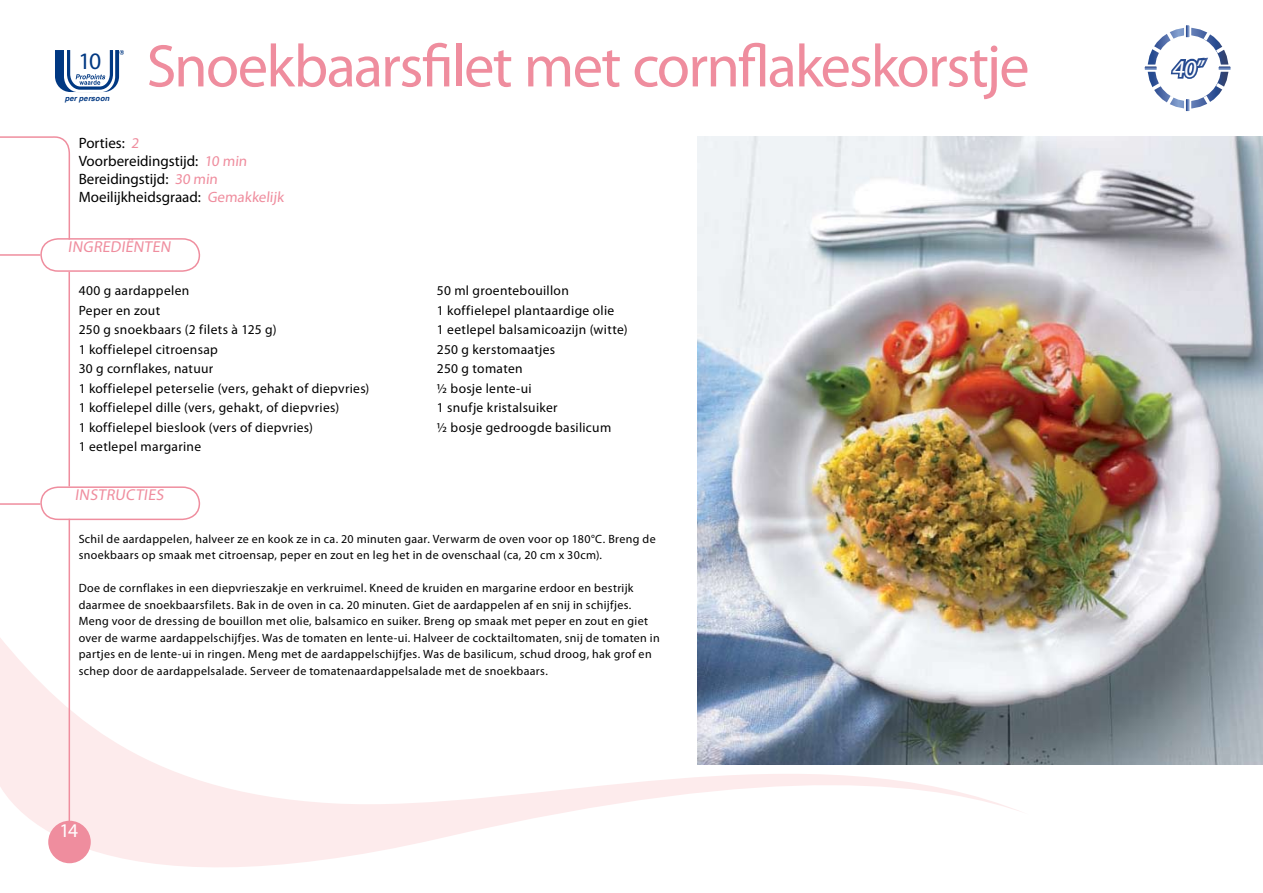
<style>
.page{position:relative;width:1263px;height:893px;background:#fff}
.page>*{position:absolute;margin:0;border:0;box-sizing:border-box;transform-origin:0 0}
.t1{font:60.6px "Myriad Pro";letter-spacing:-.03em;color:#ef8d9e}
.t2{font:24.3px "Myriad Pro";color:#fff}
.t3{font:23.7px "Myriad Pro";color:#003882}
.t4{font:19.5px "Myriad Pro";color:#fff}
.t5{font:15.9px "Myriad Pro";color:#ef8d9e}
.t6{font:15px/18px "Myriad Pro";color:#000}
.t7{font:13.5px/19.5px "Myriad Pro";letter-spacing:.025em;color:#000}
.t8{font:12px/16.5px "Myriad Pro";letter-spacing:.03em;color:#000}
.t9{font:italic 700 7.5px "Helvetica";letter-spacing:.025em;color:#003882}
.s1{color:#ef8d9e}
</style>
<div class="page">
<svg style="left:0;top:619px;width:1028px;height:248px"></svg>
<div style="left:48px;top:821px;width:43px;height:42px;background:#ef8d9e;border-radius:50%"></div>
<svg style="left:55px;top:50px;width:69px;height:42px"></svg>
<svg style="left:1144px;top:25px;width:87px;height:87px"></svg>
<svg style="left:40px;top:486px;width:161px;height:35px"></svg>
<hr style="left:0;top:503px;width:40px;height:2px;background:#ef8d9e">
<hr style="left:69px;top:272px;width:1px;height:214px;background:#ef8d9e">
<hr style="left:69px;top:519px;width:1px;height:307px;background:#ef8d9e">
<svg style="left:0;top:136px;width:201px;height:137px"></svg>
<img style="left:697px;top:136px;width:566px;height:628px">
<h1 class="t1" style="left:147px;top:29px;width:884px">Snoekbaarsfilet met cornflakeskorstje</h1>
<h3 class="t3" style="left:79px;top:46px;width:24px">10</h3>
<h2 class="t2" style="left:1172px;top:54px;width:37px">40’’</h2>
<p class="t9" style="left:65px;top:92px;width:46px">per persoon</p>
<p class="t6" style="left:79px;top:133px;width:208px">Porties: <span class="s1">2<br></span>Voorbereidingstijd: <span class="s1">10 min<br></span>Bereidingstijd: <span class="s1">30 min<br></span>Moeilijkheidsgraad: <span class="s1">Gemakkelijk</span></p>
<h3 class="t5" style="left:68px;top:236px;width:25px">Ingredi</h3>
<h3 class="t5" style="left:125px;top:236px;width:50px">ënten</h3>
<p class="t7" style="left:79px;top:281px;width:292px">400 g aardappelen<br>Peper en zout<br>250 g snoekbaars (2 filets à 125 g)<br>1 koffielepel citroensap<br>30 g cornflakes, natuur<br>1 koffielepel peterselie (vers, gehakt of diepvries)<br>1 koffielepel dille (vers, gehakt, of diepvries)<br>1 koffielepel bieslook (vers of diepvries)<br>1 eetlepel margarine</p>
<h3 class="t5" style="left:75px;top:485px;width:77px">Instructies</h3>
<p class="t7" style="left:437px;top:281px;width:192px">50 ml groentebouillon<br>1 koffielepel plantaardige olie<br>1 eetlepel balsamicoazijn (witte)<br>250 g kerstomaatjes<br>250 g tomaten<br>½ bosje lente-ui<br>1 snufje kristalsuiker<br>½ bosje gedroogde basilicum</p>
<p class="t8" style="left:79px;top:530px;width:578px">Schil de aardappelen, halveer ze en kook ze in ca. 20 minuten gaar. Verwarm de oven voor op 180°C. Breng de snoekbaars op smaak met citroensap, peper en zout en leg het in de ovenschaal (ca, 20 cm x 30cm).</p>
<p class="t8" style="left:79px;top:580px;width:583px">Doe de cornflakes in een diepvrieszakje en verkruimel. Kneed de kruiden en margarine erdoor en bestrijk daarmee de snoekbaarsfilets. Bak in de oven in ca. 20 minuten. Giet de aardappelen af en snij in schijfjes.<br>Meng voor de dressing de bouillon met olie, balsamico en suiker. Breng op smaak met peper en zout en giet over de warme aardappelschijfjes. Was de tomaten en lente-ui. Halveer de cocktailtomaten, snij de tomaten in partjes en de lente-ui in ringen. Meng met de aardappelschijfjes. Was de basilicum, schud droog, hak grof en schep door de aardappelsalade. Serveer de tomatenaardappelsalade met de snoekbaars.</p>
<h3 class="t4" style="left:60px;top:819px;width:20px">14</h3>
</div>
